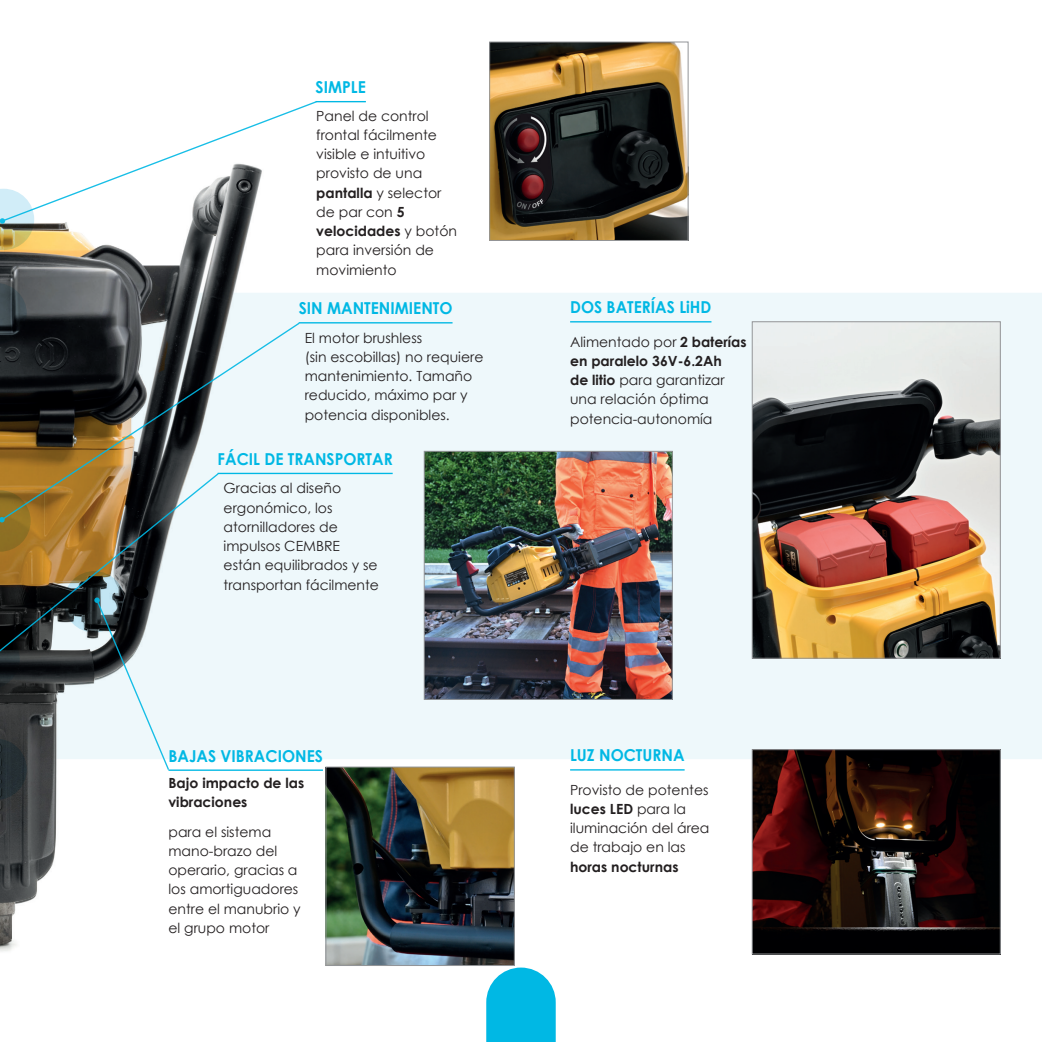
<style>
.page{position:relative;width:1042px;height:1042px;background:#fff}
.page>*{position:absolute;margin:0;border:0;box-sizing:border-box;transform-origin:0 0}
.t1{font:700 16.45px "Century Gothic";color:#00b8e4;scale:.95 1}
.t2{font:14px/19.2px "Century Gothic";color:#231f20}
.t3{font:700 14px/19.2px "Century Gothic";color:#231f20}
.s1{font-weight:700}
</style>
<div class="page">
<div style="left:603px;top:293px;width:439px;height:466px;background:#eef8fb"></div>
<img style="left:0;top:293px;width:603px;height:659px">
<img style="left:0;top:250px;width:264px;height:692px">
<hr style="left:316px;top:101px;width:50px;height:1px;background:#00b8e4">
<svg style="left:0;top:101px;width:318px;height:149px"></svg>
<hr style="left:570px;top:321px;width:141px;height:1px;background:#00b8e4">
<svg style="left:751px;top:321px;width:250px;height:338px;background:#947d6a"></svg>
<hr style="left:570px;top:769px;width:114px;height:1px;background:#00b8e4">
<svg style="left:751px;top:749px;width:250px;height:206px;background:#241110"></svg>
<svg style="left:489px;top:41px;width:200px;height:200px;background:#564730"></svg>
<hr style="left:168px;top:769px;width:155px;height:2px;background:#00b8e4">
<img style="left:325px;top:766px;width:231px;height:276px">
<hr style="left:218px;top:473px;width:175px;height:1px;background:#00b8e4">
<img style="left:423px;top:450px;width:250px;height:250px">
<svg style="left:0;top:283px;width:27px;height:38px"></svg>
<svg style="left:0;top:321px;width:301px;height:201px;background:#7e807b"></svg>
<svg style="left:0;top:472px;width:220px;height:328px;background:#9e9c91"></svg>
<hr style="left:299px;top:322px;width:153px;height:1px;background:#00b8e4">
<p class="t1" style="left:316px;top:75px;width:54px">SIMPLE</p>
<p class="t2" style="left:316px;top:106px;width:142px">Panel de control frontal fácilmente visible e intuitivo provisto de una <span class="s1">pantalla</span> y selector de par con <span class="s1">5 velocidades</span> y botón para inversión de movimiento</p>
<p class="t1" style="left:299px;top:296px;width:163px">SIN MANTENIMIENTO</p>
<p class="t2" style="left:305px;top:328px;width:180px">El motor brushless<br>(sin escobillas) no requiere mantenimiento. Tamaño reducido, máximo par y potencia disponibles.</p>
<p class="t1" style="left:218px;top:446px;width:186px">FÁCIL DE TRANSPORTAR</p>
<p class="t2" style="left:224px;top:478px;width:157px">Gracias al diseño ergonómico, los atornilladores de impulsos CEMBRE están equilibrados y se transportan fácilmente</p>
<p class="t1" style="left:168px;top:743px;width:164px">BAJAS VIBRACIONES</p>
<p class="t3" style="left:168px;top:773px;width:137px">Bajo impacto de las vibraciones</p>
<p class="t2" style="left:168px;top:822px;width:134px">para el sistema mano-brazo del operario, gracias a los amortiguadores entre el manubrio y el grupo motor</p>
<p class="t1" style="left:570px;top:295px;width:150px">DOS BATERÍAS LiHD</p>
<p class="t2" style="left:570px;top:332px;width:178px">Alimentado por <span class="s1">2 baterías en paralelo 36V-6.2Ah<br>de litio</span> para garantizar una relación óptima potencia-autonomía</p>
<p class="t1" style="left:570px;top:743px;width:122px">LUZ NOCTURNA</p>
<p class="t2" style="left:570px;top:780px;width:141px">Provisto de potentes <span class="s1">luces LED</span> para la iluminación del área de trabajo en las</p>
<p class="t3" style="left:570px;top:856px;width:110px">horas nocturnas</p>
</div>
